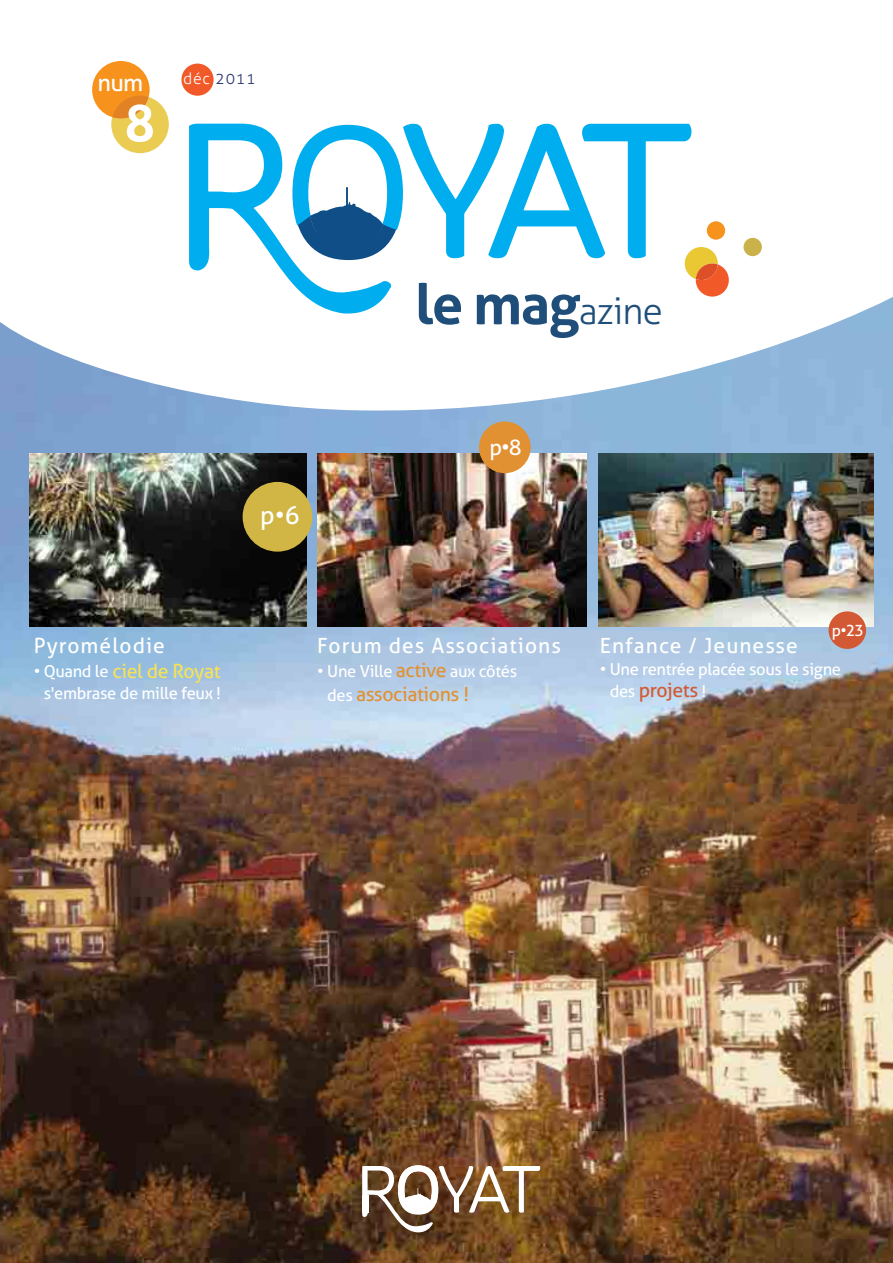
<style>
.page{position:relative;width:893px;height:1263px;background:#fff}
.page>*{position:absolute;margin:0;border:0;box-sizing:border-box;transform-origin:0 0}
.t1{font:700 55.95px "Aller";color:#1e4e79}
.t2{font:700 51.6px "Aller";color:#fff}
.t3{font:24.9px "Aller";color:#fff}
.t4{font:23.55px "Aller";color:#fff}
.t5{font:21.6px "Aller";color:#fff}
.t6{font:21px "Aller";letter-spacing:.05em;color:#fff}
.t7{font:19.5px "Aller";letter-spacing:-.02em;color:#f7e255}
.t8{font:19.5px "Aller";letter-spacing:-.02em;color:#e19132}
.t9{font:19.5px "Aller";letter-spacing:-.02em;color:#d35934}
.t10{font:16.5px "Aller";letter-spacing:-.02em;color:#fff}
.t11{font:300 15.75px "Aller";letter-spacing:.05em;color:#2d3872}
.t12{font:15.75px "Aller";color:#fff}
.s1{color:#fff}
.s2{font-size:16.5px;color:#fff}
.s3{font-weight:300;font-size:37.05px}
.s4{font-size:19.5px;color:#e19132}
</style>
<div class="page">
<img style="left:0;top:297px;width:893px;height:966px">
<div style="left:743px;top:238px;width:19px;height:18px;background:#cab149;border-radius:50%"></div>
<div style="left:92px;top:61px;width:58px;height:57px;background:#f7931d;border-radius:50%"></div>
<svg style="left:111px;top:96px;width:58px;height:57px"></svg>
<div style="left:181px;top:64px;width:33px;height:32px;background:#f15929;border-radius:50%"></div>
<svg style="left:189px;top:124px;width:540px;height:190px"></svg>
<div style="left:190px;top:207px;width:19px;height:49px;background:#00aeef"></div>
<img style="left:317px;top:454px;width:270px;height:172px">
<img style="left:598px;top:454px;width:275px;height:172px">
<div style="left:479px;top:421px;width:52px;height:52px;background:#e19132;border-radius:50%"></div>
<div style="left:828px;top:611px;width:38px;height:38px;background:#d35934;border-radius:50%"></div>
<svg style="left:362px;top:1165px;width:178px;height:67px"></svg>
<div style="left:362px;top:1195px;width:6px;height:17px;background:#fff"></div>
<img style="left:30px;top:454px;width:276px;height:172px">
<div style="left:243px;top:482px;width:69px;height:70px;background:#d1b645;border-radius:50%"></div>
<h3 class="t4" style="left:97px;top:69px;width:48px">num</h3>
<h2 class="t2" style="left:124px;top:103px;width:32px">8</h2>
<p class="t11" style="left:183px;top:69px;width:74px"><span class="s1">déc</span> 2011</p>
<p class="t6" style="left:34px;top:635px;width:133px">Pyromélodie</p>
<p class="t7" style="left:34px;top:660px;width:188px"><span class="s2">• Quand le</span> ciel de Royat</p>
<p class="t10" style="left:44px;top:684px;width:179px">s'embrase de mille feux !</p>
<h1 class="t1" style="left:415px;top:283px;width:249px">le mag<span class="s3">azine</span></h1>
<h3 class="t3" style="left:260px;top:502px;width:41px">p•6</h3>
<h3 class="t5" style="left:489px;top:436px;width:34px">p•8</h3>
<p class="t6" style="left:317px;top:635px;width:245px">Forum des Associations</p>
<p class="t10" style="left:317px;top:663px;width:201px">• Une Ville <span class="s4">active</span> aux côtés</p>
<p class="t8" style="left:327px;top:683px;width:143px"><span class="s2">des</span> associations !</p>
<p class="t12" style="left:832px;top:621px;width:34px">p•23</p>
<p class="t6" style="left:600px;top:635px;width:199px">Enfance / Jeunesse</p>
<p class="t10" style="left:600px;top:660px;width:243px">• Une rentrée placée sous le signe</p>
<p class="t9" style="left:610px;top:680px;width:98px"><span class="s2">des</span> projets <span class="s2">!</span></p>
</div>
